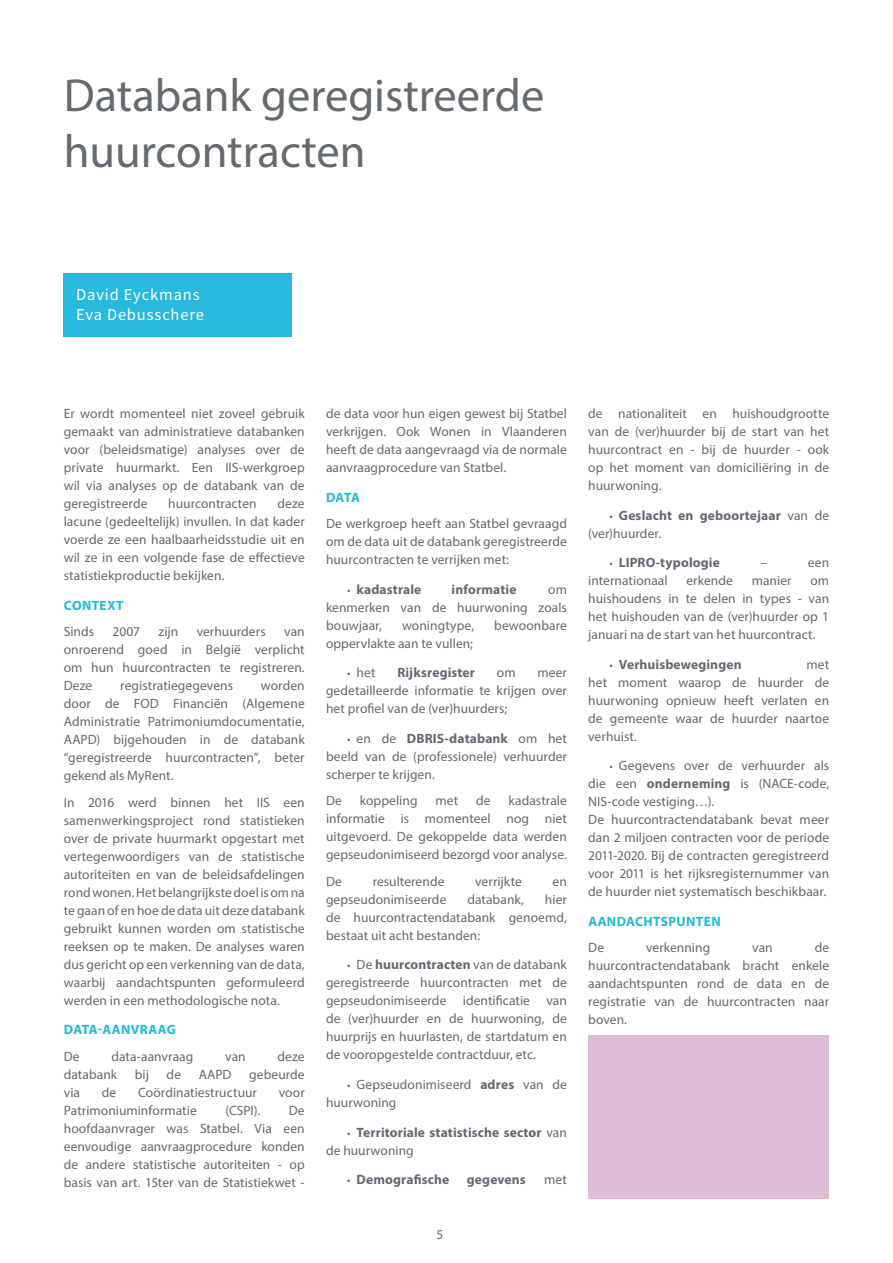
<style>
.page{position:relative;width:893px;height:1263px;background:#fff}
.page>*{position:absolute;margin:0;border:0;box-sizing:border-box;transform-origin:0 0}
.t1{font:46.5px/55.5px "Myriad Pro";color:#646a6e}
.t2{font:16.5px/19.8px "Source Sans Variable";letter-spacing:.05em;color:#fff}
.t3{font:13.5px/18px "Myriad Pro";letter-spacing:.005em;color:#646a6e;text-align:justify}
.t4{font:700 13.5px/18px "Myriad Pro";letter-spacing:.01em;color:#646a6e}
.t5{font:700 13.5px "Myriad Pro";letter-spacing:.025em;color:#24b9db}
.s1{font-weight:400;font-size:12px}
.s2{font-size:12px}
.s3{font-weight:700}
.s4{font-weight:400}
</style>
<div class="page">
<div style="left:64px;top:274px;width:228px;height:63px;background:#28b9dc"></div>
<div style="left:588px;top:1035px;width:241px;height:164px;background:#ddbcd8"></div>
<h1 class="t1" style="left:64px;top:67px;width:482px">Databank geregistreerde huurcontracten</h1>
<p class="t2" style="left:76px;top:285px;width:129px">David Eyckmans<br>Eva Debusschere</p>
<p class="t3" style="left:64px;top:405px;width:242px">Er wordt momenteel niet zoveel gebruik gemaakt van administratieve databanken voor (beleidsmatige) analyses over de private huurmarkt. Een IIS-werkgroep wil via analyses op de databank van de geregistreerde</p>
<p class="t3" style="left:64px;top:495px;width:242px;text-indent:214px">deze lacune (gedeeltelijk) invullen. In dat kader voerde ze een haalbaarheidsstudie uit en wil ze in een volgende fase de effectieve statistiekproductie bekijken.</p>
<p class="t5" style="left:64px;top:596px;width:61px">CONTEXT</p>
<p class="t3" style="left:64px;top:623px;width:32px">Sinds</p>
<p class="t3" style="left:113px;top:623px;width:29px">2007</p>
<p class="t3" style="left:159px;top:623px;width:21px">zijn</p>
<p class="t3" style="left:197px;top:623px;width:71px">verhuurders</p>
<p class="t3" style="left:168px;top:495px;width:90px">huurcontracten</p>
<p class="t3" style="left:64px;top:623px;width:242px;text-indent:220px">van onroerend goed in België verplicht om hun huurcontracten te registreren.<br>Deze</p>
<p class="t3" style="left:64px;top:677px;width:242px;text-indent:197px">worden door de FOD Financiën (Algemene Administratie Patrimoniumdocumentatie, AAPD) bijgehouden in de databank “geregistreerde huurcontracten”, beter gekend als MyRent.</p>
<p class="t3" style="left:64px;top:793px;width:242px">In 2016 werd binnen het IIS een samenwerkingsproject rond statistieken over de private huurmarkt opgestart met vertegenwoordigers van de statistische autoriteiten en van de beleidsafdelingen rond wonen. Het belangrijkste doel is om na te gaan of en hoe de data uit deze databank gebruikt kunnen worden om statistische reeksen op te maken. De analyses waren dus gericht op een verkenning van de data, waarbij aandachtspunten geformuleerd werden in een methodologische nota.</p>
<p class="t5" style="left:64px;top:1021px;width:114px">DATA-AANVRAAG</p>
<p class="t3" style="left:64px;top:1047px;width:17px">De</p>
<p class="t3" style="left:112px;top:1047px;width:83px">data-aanvraag</p>
<p class="t3" style="left:225px;top:1047px;width:22px">van</p>
<p class="t3" style="left:278px;top:1047px;width:29px">deze</p>
<p class="t3" style="left:64px;top:1065px;width:55px">databank</p>
<p class="t3" style="left:135px;top:1065px;width:16px">bij</p>
<p class="t3" style="left:167px;top:1065px;width:16px">de</p>
<p class="t3" style="left:199px;top:1065px;width:34px">AAPD</p>
<p class="t3" style="left:249px;top:1065px;width:57px">gebeurde</p>
<p class="t3" style="left:64px;top:1083px;width:18px">via</p>
<p class="t3" style="left:102px;top:1083px;width:16px">de</p>
<p class="t3" style="left:138px;top:1083px;width:120px">Coördinatiestructuur</p>
<p class="t3" style="left:279px;top:1083px;width:27px">voor</p>
<p class="t3" style="left:64px;top:1101px;width:134px">Patrimoniuminformatie</p>
<p class="t3" style="left:225px;top:1101px;width:36px">(CSPI).</p>
<p class="t3" style="left:120px;top:677px;width:114px">registratiegegevens</p>
<p class="t3" style="left:64px;top:1101px;width:242px;text-indent:225px">De hoofdaanvrager was Statbel. Via een eenvoudige aanvraagprocedure konden de andere statistische autoriteiten - op basis van art. 15ter van de Statistiekwet -</p>
<p class="t3" style="left:326px;top:404px;width:242px">de data voor hun eigen gewest bij Statbel verkrijgen. Ook Wonen in Vlaanderen heeft de data aangevraagd via de normale aanvraagprocedure van Statbel.</p>
<p class="t5" style="left:326px;top:488px;width:35px">DATA</p>
<p class="t3" style="left:326px;top:514px;width:242px">De werkgroep heeft aan Statbel gevraagd om de data uit de databank geregistreerde huurcontracten te verrijken met:</p>
<p class="t4" style="left:347px;top:580px;width:76px"><span class="s1">•</span> kadastrale</p>
<p class="t4" style="left:452px;top:580px;width:66px">informatie</p>
<p class="t3" style="left:326px;top:580px;width:242px;text-indent:222px">om kenmerken van de huurwoning zoals bouwjaar,</p>
<p class="t3" style="left:402px;top:616px;width:74px">woningtype,</p>
<p class="t3" style="left:494px;top:616px;width:74px">bewoonbare</p>
<p class="t3" style="left:326px;top:634px;width:149px">oppervlakte aan te vullen;</p>
<p class="t3" style="left:347px;top:664px;width:30px"><span class="s2">•</span> het</p>
<p class="t4" style="left:397px;top:663px;width:79px">Rijksregister</p>
<p class="t3" style="left:497px;top:664px;width:20px">om</p>
<p class="t3" style="left:326px;top:664px;width:242px;text-indent:211px">meer gedetailleerde informatie te krijgen over het profiel van de (ver)huurders;</p>
<p class="t3" style="left:326px;top:729px;width:242px;text-indent:21px"><span class="s2">•</span> en de <span class="s3">DBRIS-databank</span> om het beeld van de (professionele) verhuurder scherper te krijgen.</p>
<p class="t3" style="left:326px;top:792px;width:17px">De</p>
<p class="t3" style="left:360px;top:792px;width:59px">koppeling</p>
<p class="t3" style="left:436px;top:792px;width:24px">met</p>
<p class="t3" style="left:476px;top:792px;width:16px">de</p>
<p class="t3" style="left:326px;top:792px;width:242px;text-indent:183px">kadastrale informatie is momenteel nog niet uitgevoerd. De gekoppelde data werden gepseudonimiseerd bezorgd voor analyse.</p>
<p class="t3" style="left:326px;top:872px;width:17px">De</p>
<p class="t3" style="left:373px;top:872px;width:73px">resulterende</p>
<p class="t3" style="left:475px;top:872px;width:48px">verrijkte</p>
<p class="t3" style="left:553px;top:872px;width:16px">en</p>
<p class="t3" style="left:326px;top:890px;width:122px">gepseudonimiseerde</p>
<p class="t3" style="left:467px;top:890px;width:58px">databank,</p>
<p class="t3" style="left:326px;top:890px;width:242px;text-indent:219px">hier de huurcontractendatabank genoemd, bestaat uit acht bestanden:</p>
<p class="t3" style="left:326px;top:956px;width:242px;text-indent:21px"><span class="s2">•</span> De <span class="s3">huurcontracten</span> van de databank geregistreerde huurcontracten met de gepseudonimiseerde identificatie van de (ver)huurder en de huurwoning, de huurprijs en huurlasten, de startdatum en de vooropgestelde contractduur, etc.</p>
<p class="t3" style="left:326px;top:1075px;width:242px;text-indent:21px"><span class="s2">•</span> Gepseudonimiseerd <span class="s3">adres</span> van de huurwoning</p>
<p class="t4" style="left:326px;top:1122px;width:242px;text-indent:21px"><span class="s1">•</span> Territoriale statistische sector <span class="s4">van de huurwoning</span></p>
<p class="t4" style="left:347px;top:1170px;width:103px"><span class="s1">•</span> Demografische</p>
<p class="t4" style="left:467px;top:1170px;width:60px">gegevens</p>
<p class="t3" style="left:544px;top:1170px;width:24px">met</p>
<p class="t3" style="left:437px;top:1225px;width:8px">5</p>
<p class="t3" style="left:588px;top:405px;width:242px">de nationaliteit en huishoudgrootte van de (ver)huurder bij de start van het huurcontract en - bij de huurder - ook op het moment van domiciliëring in de huurwoning.</p>
<p class="t4" style="left:588px;top:506px;width:242px;text-indent:21px"><span class="s1">•</span> Geslacht en geboortejaar <span class="s4">van de (ver)huurder.</span></p>
<p class="t4" style="left:609px;top:553px;width:112px"><span class="s1">•</span> LIPRO-typologie</p>
<p class="t3" style="left:760px;top:554px;width:8px">–</p>
<p class="t3" style="left:808px;top:554px;width:23px">een</p>
<p class="t3" style="left:588px;top:572px;width:81px">internationaal</p>
<p class="t3" style="left:686px;top:572px;width:48px">erkende</p>
<p class="t3" style="left:752px;top:572px;width:41px">manier</p>
<p class="t3" style="left:588px;top:572px;width:242px;text-indent:222px">om huishoudens in te delen in types - van het huishouden van de (ver)huurder op 1 januari na de start van het huurcontract.</p>
<p class="t4" style="left:609px;top:655px;width:134px"><span class="s1">•</span> Verhuisbewegingen</p>
<p class="t3" style="left:588px;top:655px;width:242px;text-indent:218px">met het moment waarop de huurder de huurwoning opnieuw heeft verlaten en de gemeente waar de huurder naartoe verhuist.</p>
<p class="t3" style="left:588px;top:757px;width:242px;text-align:left;text-indent:21px"><span class="s2">•</span> Gegevens over de verhuurder als die een <span class="s3">onderneming</span> is (NACE-code, NIS-code vestiging…).<br>De huurcontractendatabank bevat meer dan 2 miljoen contracten voor de periode 2011-2020. Bij de contracten geregistreerd voor 2011 is het rijksregisternummer van de huurder niet systematisch beschikbaar.</p>
<p class="t5" style="left:588px;top:912px;width:134px">AANDACHTSPUNTEN</p>
<p class="t3" style="left:588px;top:939px;width:17px">De</p>
<p class="t3" style="left:646px;top:939px;width:66px">verkenning</p>
<p class="t3" style="left:752px;top:939px;width:22px">van</p>
<p class="t3" style="left:588px;top:939px;width:242px;text-indent:226px">de huurcontractendatabank bracht enkele aandachtspunten rond de data en de registratie van de huurcontracten naar boven.</p>
</div>
